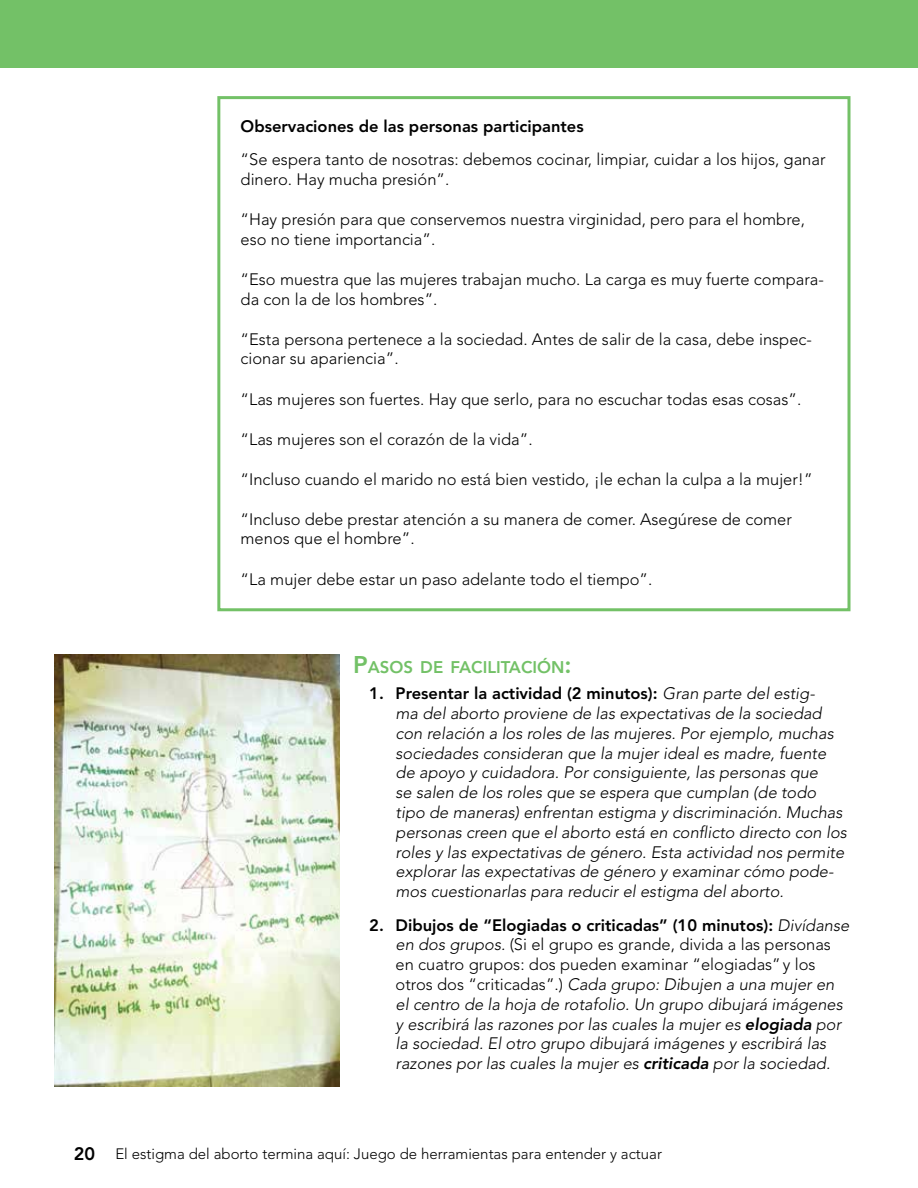
<style>
.page{position:relative;width:918px;height:1188px;background:#fff}
.page>*{position:absolute;margin:0;border:0;box-sizing:border-box;transform-origin:0 0}
.t1{font:800 16.8px "Avenir LT Std";color:#73c167}
.t2{font:italic 300 16.5px/19.8px "Avenir LT Std";color:#000}
.t3{font:300 16.5px/19.8px "Avenir LT Std";color:#000}
.t4{font:800 16.5px "Avenir LT Std";color:#000}
.t5{font:300 15px "Avenir LT Std";color:#000}
.s1{font-size:24px}
.s2{font-weight:800;font-style:normal}
.s3{font-style:normal}
.s4{font-weight:800}
.s5{font-weight:800;font-size:18px}
</style>
<div class="page">
<div style="left:0;top:0;width:918px;height:68px;background:#73c167"></div>
<img style="left:55px;top:655px;width:285px;height:432px">
<div style="left:217px;top:96px;width:633px;height:515px;border:3px solid #73c167"></div>
<p class="t4" style="left:241px;top:116px;width:345px">Observaciones de las personas participantes</p>
<p class="t3" style="left:241px;top:150px;width:586px">“Se espera tanto de nosotras: debemos cocinar, limpiar, cuidar a los hijos, ganar dinero. Hay mucha presión”.</p>
<p class="t3" style="left:241px;top:209px;width:566px">“Hay presión para que conservemos nuestra virginidad, pero para el hombre, eso no tiene importancia”.</p>
<p class="t3" style="left:241px;top:269px;width:585px">“Eso muestra que las mujeres trabajan mucho. La carga es muy fuerte compara&shy;da con la de los hombres”.</p>
<p class="t3" style="left:241px;top:329px;width:573px">“Esta persona pertenece a la sociedad. Antes de salir de la casa, debe inspec&shy;cionar su apariencia”.</p>
<p class="t3" style="left:241px;top:389px;width:562px">“Las mujeres son fuertes. Hay que serlo, para no escuchar todas esas cosas”.</p>
<p class="t3" style="left:241px;top:429px;width:294px">“Las mujeres son el corazón de la vida”.</p>
<p class="t3" style="left:241px;top:469px;width:574px">“Incluso cuando el marido no está bien vestido, ¡le echan la culpa a la mujer!”</p>
<p class="t3" style="left:241px;top:509px;width:553px">“Incluso debe prestar atención a su manera de comer. Asegúrese de comer menos que el hombre”.</p>
<p class="t3" style="left:241px;top:569px;width:413px">“La mujer debe estar un paso adelante todo el tiempo”.</p>
<p class="t1" style="left:353px;top:657px;width:220px"><span class="s1">P</span>ASOS DE FACILITACIÓN<span class="s1">:</span></p>
<p class="t2" style="left:396px;top:684px;width:453px;text-indent:-26px"><span class="s2">1. Presentar la actividad (2 minutos):</span> Gran parte del estig-<br>ma del aborto proviene de las expectativas de la sociedad con relación a los roles de las mujeres. Por ejemplo, muchas sociedades consideran que la mujer ideal es madre, fuente de apoyo y cuidadora. Por consiguiente, las personas que<br>se salen de los roles que se espera que cumplan (de todo tipo de maneras) enfrentan estigma y discriminación. Muchas personas creen que el aborto está en conflicto directo con los roles y las expectativas de género. Esta actividad nos permite explorar las expectativas de género y examinar cómo pode&shy;mos cuestionarlas para reducir el estigma del aborto.</p>
<p class="t2" style="left:396px;top:915px;width:455px;text-indent:-26px"><span class="s2">2. Dibujos de “Elogiadas o criticadas” (10 minutos):</span> Divídanse en dos grupos. <span class="s3">(Si el grupo es grande, divida a las personas en cuatro grupos: dos pueden examinar “elogiadas”y los otros dos “criticadas”.)</span> Cada grupo: Dibujen a una mujer en el centro de la hoja de rotafolio. Un grupo dibujará imágenes y escribirá las razones por las cuales la mujer es <span class="s4">elogiada</span> por la sociedad. El otro grupo dibujará imágenes y escribirá las razones por las cuales la mujer es <span class="s4">criticada</span> por la sociedad.</p>
<p class="t5" style="left:74px;top:1145px;width:590px"><span class="s5">20</span> El estigma del aborto termina aquí: Juego de herramientas para entender y actuar</p>
</div>
